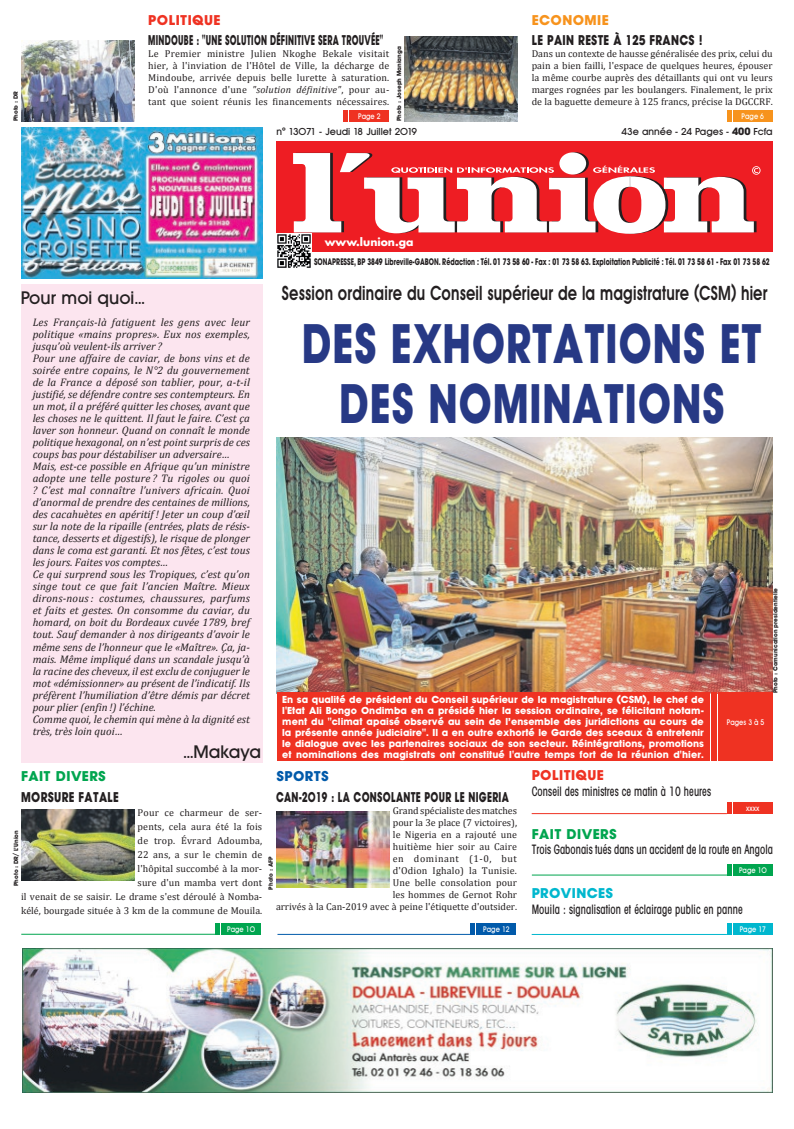
<style>
.page{position:relative;width:794px;height:1129px;background:#fff}
.page>*{position:absolute;margin:0;border:0;box-sizing:border-box;transform-origin:0 0}
.t1{font:700 55px/60px "Avant Garde BQ";letter-spacing:.02em;color:#273985;text-align:center;scale:.75 1}
.t2{font:600 20px "Avant Garde BQ";letter-spacing:.01em;color:#231f20;scale:.75 1}
.t3{font:500 18px "Avant Garde BQ";color:#231f20}
.t4{font:700 14px "Avant Garde BQ";letter-spacing:.03em;color:#231f20;scale:.6 1}
.t5{font:700 14px "Avant Garde BQ";letter-spacing:.03em;color:#231f20;scale:.8 1}
.t6{font:700 14px "Avant Garde BQ";letter-spacing:.03em;color:#231f20;scale:.7 1}
.t7{font:700 14px "Avant Garde BQ";letter-spacing:.03em;color:#00a54f}
.t8{font:700 14px "Avant Garde BQ";letter-spacing:.03em;color:#ef3222}
.t9{font:700 14px "Avant Garde BQ";letter-spacing:.03em;color:#00b7ce}
.t10{font:700 14px "Avant Garde BQ";letter-spacing:.03em;color:#f7931d}
.t11{font:700 14px "Avant Garde BQ";letter-spacing:.03em;color:#015aaa}
.t12{font:500 condensed 13px "Avant Garde";letter-spacing:.01em;color:#231f20;scale:.8 1}
.t13{font:italic 11px/12px "Cambria";color:#231f20}
.t14{font:700 10.8px "Futura";color:#fff}
.t15{font:10px/12px "Cambria";letter-spacing:.005em;color:#231f20;text-align:justify}
.t16{font:700 10px/11px "Avant Garde BQ";letter-spacing:.01em;color:#fff;text-align:justify}
.t17{font:500 10px "Avant Garde BQ";color:#231f20}
.t18{font:700 9px "Avant Garde";color:#231f20;scale:.69 1}
.t19{font:500 8px "Avant Garde BQ";letter-spacing:.005em;color:#fff;scale:.85 1}
.t20{font:700 6px "Avant Garde BQ";color:#231f20}
.s1{font-style:italic}
.s2{font-family:"Avant Garde";font-weight:700}
</style>
<div class="page">
<div style="left:276px;top:141px;width:496px;height:111px;background:#ee1d23"></div>
<svg style="left:293px;top:153px;width:467px;height:81px"></svg>
<img style="left:276px;top:233px;width:35px;height:35px">
<div style="left:21px;top:285px;width:241px;height:478px;background:#fce5ef"></div>
<div style="left:733px;top:110px;width:39px;height:11px;background:#f7931d"></div>
<hr style="left:727px;top:110px;width:4px;height:11px;background:#f7931d">
<img style="left:404px;top:36px;width:113px;height:85px">
<div style="left:350px;top:110px;width:39px;height:11px;background:#ef3222"></div>
<div style="left:343px;top:110px;width:5px;height:11px;background:#ef3222"></div>
<img style="left:21px;top:40px;width:113px;height:81px">
<div style="left:221px;top:922px;width:40px;height:12px;background:#00a54f"></div>
<hr style="left:215px;top:922px;width:4px;height:12px;background:#00a54f">
<img style="left:21px;top:809px;width:114px;height:71px">
<div style="left:476px;top:923px;width:40px;height:11px;background:#015aaa"></div>
<div style="left:470px;top:923px;width:5px;height:11px;background:#015aaa"></div>
<img style="left:276px;top:811px;width:113px;height:76px">
<img style="left:276px;top:437px;width:497px;height:256px">
<div style="left:276px;top:692px;width:433px;height:68px;background:#ef3222"></div>
<div style="left:711px;top:692px;width:5px;height:68px;background:#ef3222"></div>
<div style="left:718px;top:692px;width:55px;height:68px;background:#ef3222"></div>
<div style="left:733px;top:802px;width:39px;height:11px;background:#ef3222"></div>
<hr style="left:727px;top:802px;width:4px;height:11px;background:#ef3222">
<hr style="left:531px;top:813px;width:196px;height:1px;background:#ef3222">
<div style="left:733px;top:863px;width:40px;height:12px;background:#00a54f"></div>
<hr style="left:727px;top:863px;width:4px;height:12px;background:#00a54f">
<hr style="left:532px;top:874px;width:195px;height:1px;background:#00a54f">
<div style="left:733px;top:923px;width:39px;height:11px;background:#00b7ce"></div>
<hr style="left:727px;top:923px;width:4px;height:11px;background:#00b7ce">
<hr style="left:531px;top:934px;width:196px;height:1px;background:#00b7ce">
<hr style="left:277px;top:933px;width:196px;height:1px;background:#015aaa">
<hr style="left:21px;top:933px;width:195px;height:1px;background:#00a54f">
<img style="left:22px;top:948px;width:750px;height:143px">
<img style="left:21px;top:128px;width:241px;height:150px">
<p class="t20" style="left:12px;top:121px;width:32px;rotate:-90deg">Photo : DR</p>
<p class="t8" style="left:148px;top:12px;width:74px">POLITIQUE</p>
<p class="t4" style="left:148px;top:32px;width:393px">MINDOUBE : "UNE SOLUTION DÉFINITIVE SERA TROUVÉE"</p>
<p class="t15" style="left:148px;top:48px;width:242px">Le Premier ministre Julien Nkoghe Bekale visitait hier, à l'inviation de l'Hôtel de Ville, la décharge de Mindoube, arrivée depuis belle lurette à saturation.<br>D'où l'annonce d'une <span class="s1">"solution définitive"</span>, pour au&shy;tant que soient réunis les financements nécessaires.</p>
<p class="t19" style="left:358px;top:111px;width:28px">Page 2</p>
<p class="t20" style="left:395px;top:121px;width:76px;rotate:-90deg">Photo : Joseph Manianga</p>
<p class="t10" style="left:531px;top:12px;width:79px">ECONOMIE</p>
<p class="t5" style="left:531px;top:32px;width:215px">LE PAIN RESTE À 125 FRANCS !</p>
<p class="t15" style="left:531px;top:48px;width:242px">Dans un contexte de hausse généralisée des prix, celui du pain a bien failli, l'espace de quelques heures, épouser la même courbe auprès des détaillants qui ont vu leurs marges rognées par les boulangers. Finalement, le prix de la baguette demeure à 125 francs, précise la DGCCRF.</p>
<p class="t19" style="left:741px;top:111px;width:28px">Page 6</p>
<p class="t17" style="left:276px;top:125px;width:142px">n° 13071 - Jeudi 18 Juillet 2019</p>
<p class="t17" style="left:621px;top:125px;width:153px">43e année - 24 Pages - <span class="s2">400</span> Fcfa</p>
<p class="t14" style="left:325px;top:234px;width:90px">www.lunion.ga</p>
<p class="t18" style="left:314px;top:255px;width:662px">SONAPRESSE, BP 3849 Libreville-GABON. Rédaction : Tél. 01 73 58 60 - Fax : 01 73 58 63. Exploitation Publicité : Tél. 01 73 58 61 - Fax 01 73 58 62</p>
<h3 class="t3" style="left:21px;top:287px;width:126px">Pour moi quoi...</h3>
<p class="t13" style="left:33px;top:316px;width:219px">Les Français-là fatiguent les gens avec leur politique «mains propres». Eux nos exemples, jusqu’où veulent-ils arriver ?<br>Pour une affaire de caviar, de bons vins et de soirée entre copains, le N°2 du gouvernement de la France a déposé son tablier, pour, a-t-il justifié, se défendre contre ses contempteurs. En un mot, il a préféré quitter les choses, avant que les choses ne le quittent. Il faut le faire. C’est ça laver son honneur. Quand on connaît le monde politique hexagonal, on n’est point surpris de ces coups bas pour déstabiliser un adversaire… Mais, est-ce possible en Afrique qu’un ministre adopte une telle posture ? Tu rigoles ou quoi ? C’est mal connaître l’univers africain. Quoi d’anormal de prendre des centaines de millions, des cacahuètes en apéritif ! Jeter un coup d’œil sur la note de la ripaille (entrées, plats de résis&shy;tance, desserts et digestifs), le risque de plonger dans le coma est garanti. Et nos fêtes, c’est tous les jours. Faites vos comptes…<br>Ce qui surprend sous les Tropiques, c’est qu’on singe tout ce que fait l’ancien Maître. Mieux dirons-nous : costumes, chaussures, parfums et faits et gestes. On consomme du caviar, du homard, on boit du Bordeaux cuvée 1789, bref tout. Sauf demander à nos dirigeants d’avoir le même sens de l’honneur que le «Maître». Ça, ja&shy;mais. Même impliqué dans un scandale jusqu’à la racine des cheveux, il est exclu de conjuguer le mot «démissionner» au présent de l’indicatif. Ils préfèrent l’humiliation d’être démis par décret pour plier (enfin !) l’échine.<br>Comme quoi, le chemin qui mène à la dignité est très, très loin quoi…</p>
<h3 class="t3" style="left:183px;top:741px;width:79px">...Makaya</h3>
<h2 class="t2" style="left:282px;top:281px;width:649px">Session ordinaire du Conseil supérieur de la magistrature (CSM) hier</h2>
<h1 class="t1" style="left:302px;top:314px;width:615px">DES EXHORTATIONS ET<br>DES NOMINATIONS</h1>
<p class="t16" style="left:282px;top:694px;width:423px">En sa qualité de président du Conseil supérieur de la magistrature (CSM), le chef de l'Etat Ali Bongo Ondimba en a présidé hier la session ordinaire, se félicitant notam&shy;ment du "climat apaisé observé au sein de l’ensemble des juridictions au cours de la présente année judiciaire". Il a en outre exhorté le Garde des sceaux à entretenir le dialogue avec les partenaires sociaux de son secteur. Réintégrations, promotions et nominations des magistrats ont constitué l'autre temps fort de la réunion d'hier.</p>
<p class="t20" style="left:772px;top:693px;width:107px;rotate:-90deg">Photo : Comunication presidentielle</p>
<p class="t19" style="left:727px;top:717px;width:46px">Pages 3 à 5</p>
<p class="t7" style="left:21px;top:767px;width:86px">FAIT DIVERS</p>
<p class="t11" style="left:276px;top:767px;width:54px">SPORTS</p>
<p class="t5" style="left:21px;top:788px;width:124px">MORSURE FATALE</p>
<p class="t15" style="left:21px;top:805px;width:243px;line-height:14px;text-align:right">Pour ce charmeur de ser-<br>pents, cela aura été la fois<br>de trop. Évrard Adoumba,<br>22 ans, a sur le chemin de<br>l'hôpital succombé à la mor-<br>sure d'un mamba vert dont<br>il venait de se saisir. Le drame s'est déroulé à Nomba&shy;kélé, bourgade située à 3 km de la commune de Mouila.</p>
<p class="t19" style="left:227px;top:924px;width:34px">Page 10</p>
<p class="t6" style="left:276px;top:788px;width:334px">CAN-2019 : LA CONSOLANTE POUR LE NIGERIA</p>
<p class="t15" style="left:276px;top:804px;width:243px;text-align:right">Grand spécialiste des matches<br>pour la 3e place (7 victoires),<br>le Nigeria en a rajouté une<br>huitième hier soir au Caire<br>en dominant (1-0, but<br>d'Odion Ighalo) la Tunisie.<br>Une belle consolation pour<br>les hommes de Gernot Rohr<br>arrivés à la Can-2019 avec à peine l'étiquette d'outsider.</p>
<p class="t19" style="left:483px;top:924px;width:33px">Page 12</p>
<p class="t20" style="left:12px;top:885px;width:57px;rotate:-90deg">Photo : DR/ L’Union</p>
<p class="t20" style="left:267px;top:889px;width:35px;rotate:-90deg">Photo : AFP</p>
<p class="t8" style="left:531px;top:766px;width:74px">POLITIQUE</p>
<p class="t12" style="left:531px;top:782px;width:226px">Conseil des ministres ce matin à 10 heures</p>
<p class="t19" style="left:746px;top:803px;width:17px">xxxx</p>
<p class="t7" style="left:532px;top:825px;width:86px">FAIT DIVERS</p>
<p class="t12" style="left:532px;top:841px;width:303px">Trois Gabonais tués dans un accident de la route en Angola</p>
<p class="t19" style="left:739px;top:865px;width:34px">Page 10</p>
<p class="t9" style="left:531px;top:884px;width:83px">PROVINCES</p>
<p class="t12" style="left:531px;top:900px;width:265px">Mouila : signalisation et éclairage public en panne</p>
<p class="t19" style="left:739px;top:924px;width:33px">Page 17</p>
</div>
